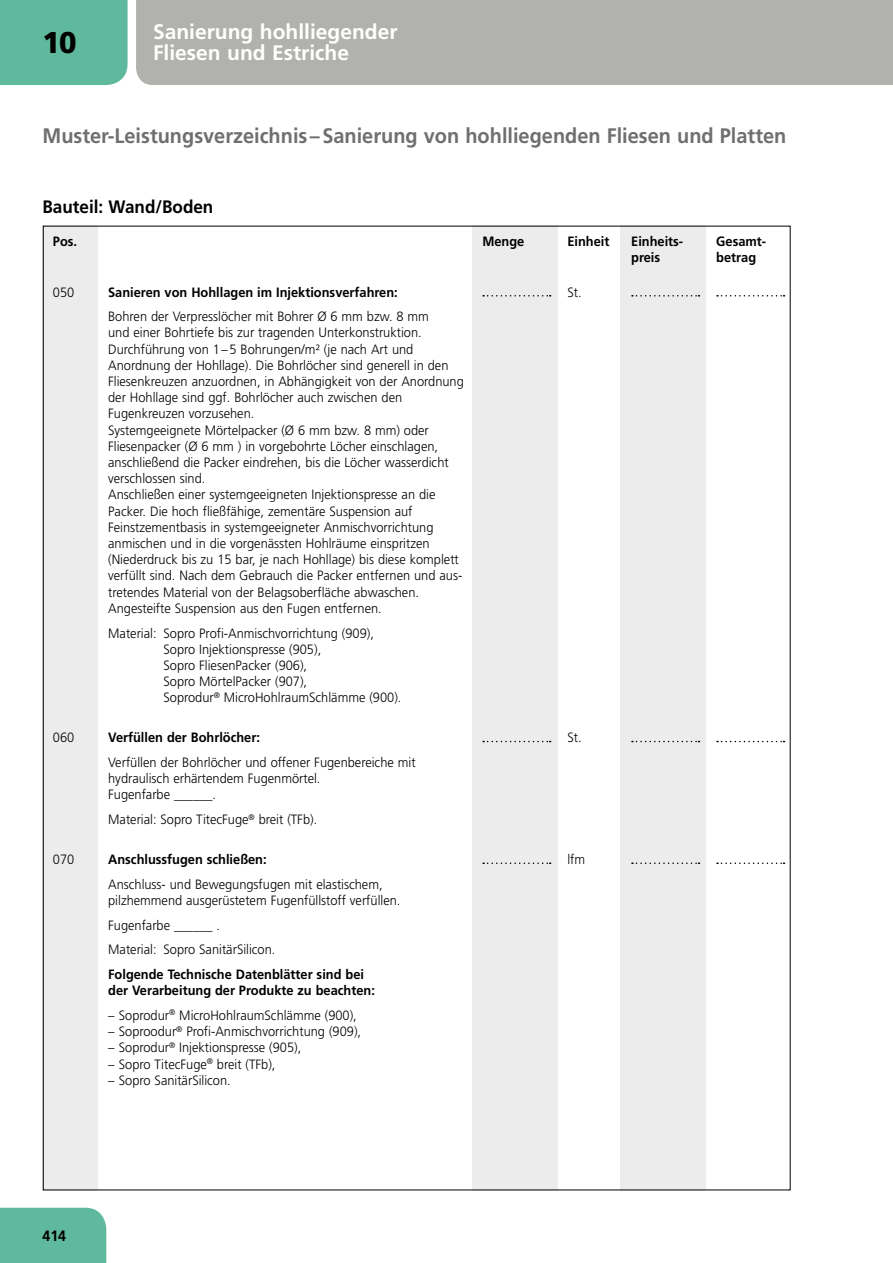
<style>
.page{position:relative;width:893px;height:1263px;background:#fff}
.page>*{position:absolute;margin:0;border:0;box-sizing:border-box;transform-origin:0 0}
.t1{font:900 30px "Frutiger LT";color:#000;scale:.95 1}
.t2{font:700 21px "Frutiger LT";color:#6f6f6e;scale:.95 1}
.t3{font:700 21px "Frutiger LT";color:#fff}
.t4{font:700 18px "Frutiger LT";color:#000;scale:.95 1}
.t5{font:700 15px "Frutiger LT";color:#000;scale:.95 1}
.t6{font:300 13.5px/16.2px "Frutiger LT";color:#000;scale:.95 1}
.t7{font:700 13.5px/16.2px "Frutiger LT";color:#000;scale:.95 1}
</style>
<div class="page">
<div style="left:43px;top:225px;width:55px;height:966px;background:#ececed"></div>
<div style="left:472px;top:225px;width:85px;height:966px;background:#ececed"></div>
<div style="left:621px;top:225px;width:85px;height:966px;background:#ececed"></div>
<div style="left:0;top:1208px;width:106px;height:55px;background:#5fb99d"></div>
<div style="left:0;top:0;width:128px;height:85px;background:#5fb99d"></div>
<div style="left:136px;top:0;width:756px;height:85px;background:#b1b1ad"></div>
<svg style="left:892px;top:0;width:1px;height:85px"></svg>
<svg style="left:483px;top:295px;width:68px;height:2px"></svg>
<svg style="left:632px;top:295px;width:67px;height:2px"></svg>
<svg style="left:717px;top:295px;width:67px;height:2px"></svg>
<svg style="left:483px;top:741px;width:68px;height:1px"></svg>
<svg style="left:632px;top:741px;width:67px;height:1px"></svg>
<svg style="left:717px;top:741px;width:67px;height:1px"></svg>
<svg style="left:483px;top:862px;width:68px;height:2px"></svg>
<svg style="left:632px;top:862px;width:67px;height:2px"></svg>
<svg style="left:717px;top:862px;width:67px;height:2px"></svg>
<h1 class="t1" style="left:43px;top:24px;width:37px">10</h1>
<h2 class="t3" style="left:153px;top:20px;width:246px">Sanierung hohlliegender</h2>
<h2 class="t3" style="left:153px;top:41px;width:198px">Fliesen und Estriche</h2>
<h2 class="t2" style="left:43px;top:124px;width:784px">Muster-Leistungsverzeichnis–Sanierung von hohlliegenden Fliesen und Platten</h2>
<h3 class="t4" style="left:43px;top:197px;width:181px">Bauteil: Wand/Boden</h3>
<p class="t7" style="left:53px;top:233px;width:27px">Pos.</p>
<p class="t7" style="left:482px;top:233px;width:46px">Menge</p>
<p class="t7" style="left:567px;top:233px;width:46px">Einheit</p>
<p class="t7" style="left:631px;top:233px;width:56px">Einheits&shy;preis</p>
<p class="t7" style="left:716px;top:233px;width:54px">Gesamt&shy;betrag</p>
<p class="t6" style="left:53px;top:284px;width:24px">050</p>
<p class="t7" style="left:108px;top:284px;width:306px">Sanieren von Hohllagen im Injektionsverfahren:</p>
<p class="t6" style="left:108px;top:309px;width:376px">Bohren der Verpresslöcher mit Bohrer Ø 6 mm bzw. 8 mm<br>und einer Bohrtiefe bis zur tragenden Unterkonstruktion.<br>Durchführung von 1–5 Bohrungen/m² (je nach Art und Anordnung der Hohllage). Die Bohrlöcher sind generell in den Fliesenkreuzen anzuordnen, in Abhängigkeit von der Anordnung der Hohllage sind ggf. Bohrlöcher auch zwischen den Fugenkreuzen vorzusehen.<br>Systemgeeignete Mörtelpacker (Ø 6 mm bzw. 8 mm) oder Fliesenpacker (Ø 6 mm ) in vorgebohrte Löcher einschlagen, anschließend die Packer eindrehen, bis die Löcher wasserdicht verschlossen sind.<br>Anschließen einer systemgeeigneten Injektionspresse an die Packer. Die hoch fließfähige, zementäre Suspension auf Feinstzementbasis in systemgeeigneter Anmischvorrichtung anmischen und in die vorgenässten Hohlräume einspritzen (Niederdruck bis zu 15 bar, je nach Hohllage) bis diese komplett verfüllt sind. Nach dem Gebrauch die Packer entfernen und aus&shy;tretendes Material von der Belagsoberfläche abwaschen.<br>Angesteifte Suspension aus den Fugen entfernen.</p>
<p class="t6" style="left:163px;top:625px;width:252px;text-indent:-55px">Material: Sopro Profi-Anmischvorrichtung (909), Sopro Injektionspresse (905),<br>Sopro FliesenPacker (906),<br>Sopro MörtelPacker (907),<br>Soprodur<sup>®</sup> MicroHohlraumSchlämme (900).</p>
<p class="t6" style="left:567px;top:284px;width:16px">St.</p>
<p class="t6" style="left:53px;top:730px;width:24px">060</p>
<p class="t7" style="left:108px;top:729px;width:161px">Verfüllen der Bohrlöcher:</p>
<p class="t6" style="left:108px;top:754px;width:325px">Verfüllen der Bohrlöcher und offener Fugenbereiche mit hydraulisch erhärtendem Fugenmörtel.<br>Fugenfarbe ______.</p>
<p class="t6" style="left:108px;top:811px;width:222px">Material: Sopro TitecFuge<sup>®</sup> breit (TFb).</p>
<p class="t6" style="left:53px;top:851px;width:24px">070</p>
<p class="t7" style="left:108px;top:851px;width:168px">Anschlussfugen schließen:</p>
<p class="t6" style="left:108px;top:876px;width:309px">Anschluss- und Bewegungsfugen mit elastischem, pilzhemmend ausgerüstetem Fugenfüllstoff verfüllen.</p>
<p class="t6" style="left:108px;top:913px;width:178px;line-height:24.8px">Fugenfarbe ______ .<br>Material: Sopro SanitärSilicon.</p>
<p class="t7" style="left:108px;top:966px;width:282px">Folgende Technische Datenblätter sind bei der Verarbeitung der Produkte zu beachten:</p>
<p class="t6" style="left:108px;top:1007px;width:263px">– Soprodur<sup>®</sup> MicroHohlraumSchlämme (900),</p>
<p class="t6" style="left:108px;top:1023px;width:268px">– Soproodur<sup>®</sup> Profi-Anmischvorrichtung (909),</p>
<p class="t6" style="left:108px;top:1040px;width:205px">– Soprodur<sup>®</sup> Injektionspresse (905),</p>
<p class="t6" style="left:108px;top:1056px;width:178px">– Sopro TitecFuge<sup>®</sup> breit (TFb),</p>
<p class="t6" style="left:108px;top:1072px;width:131px">– Sopro SanitärSilicon.</p>
<p class="t5" style="left:43px;top:1226px;width:26px">414</p>
<p class="t6" style="left:567px;top:730px;width:16px">St.</p>
<p class="t6" style="left:567px;top:851px;width:20px">lfm</p>
</div>
